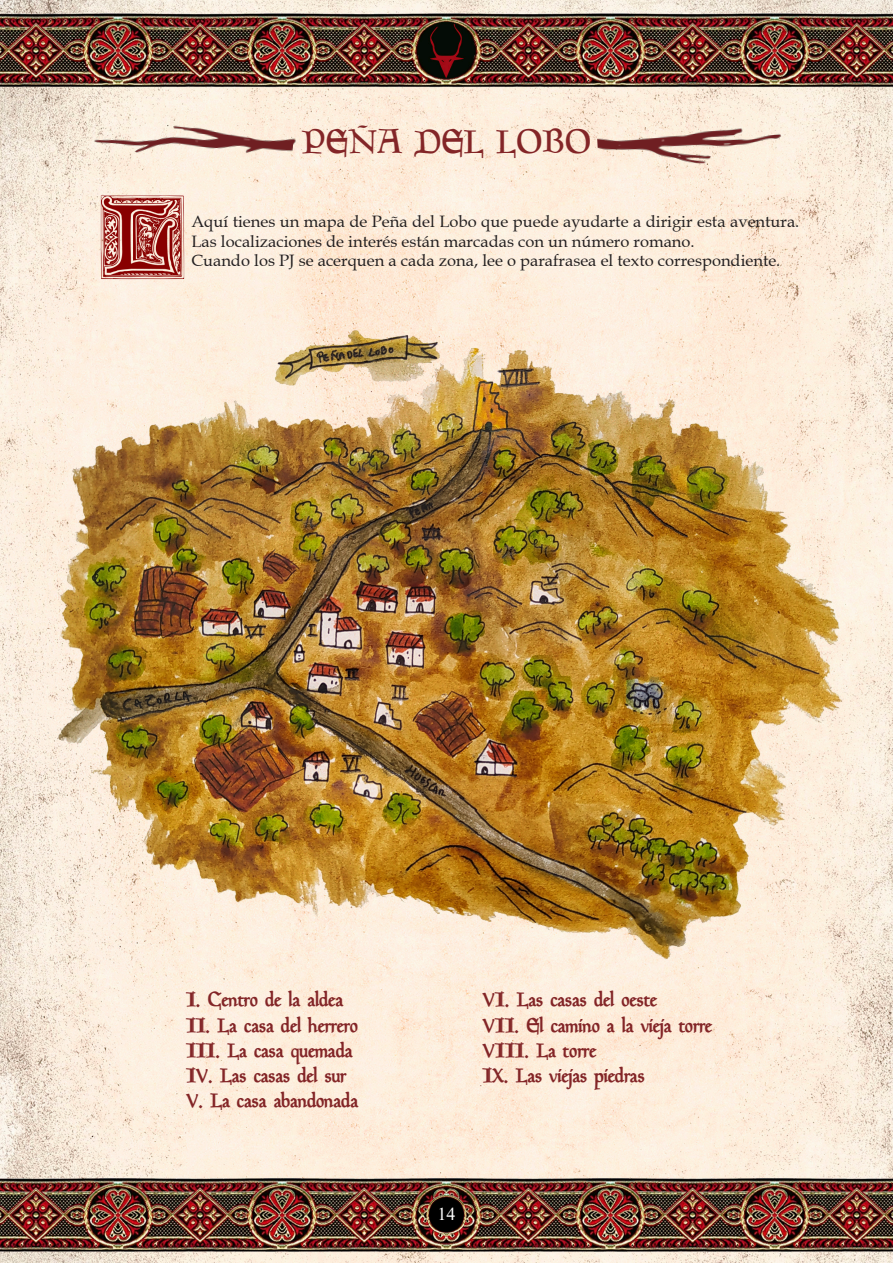
<style>
.page{position:relative;width:893px;height:1263px;background:#fff}
.page>*{position:absolute;margin:0;border:0;box-sizing:border-box;transform-origin:0 0}
.t1{font:36px "Goudy Mediaeval";color:#832527}
.t2{font:600 21px "Goudy Mediaeval";color:#832527}
.t3{font:18px "Times New Roman";color:#fff}
.t4{font:16.5px/19.8px "Book Antiqua";color:#231f20}
</style>
<div class="page">
<img style="left:0;top:0;width:893px;height:1263px">
<img style="left:94px;top:188px;width:97px;height:98px">
<img style="left:80px;top:106px;width:218px;height:65px">
<img style="left:596px;top:109px;width:200px;height:64px">
<img style="left:42px;top:317px;width:809px;height:672px">
<p class="t1" style="left:302px;top:123px;width:291px">PEÑA DEL LOBO</p>
<p class="t4" style="left:191px;top:211px;width:609px">Aquí tienes un mapa de Peña del Lobo que puede ayudarte a dirigir esta aventura.<br>Las localizaciones de interés están marcadas con un número romano.</p>
<p class="t4" style="left:191px;top:251px;width:590px">Cuando los PJ se acerquen a cada zona, lee o parafrasea el texto correspondiente.</p>
<p class="t2" style="left:186px;top:989px;width:159px">I. Centro de la aldea</p>
<p class="t2" style="left:186px;top:1014px;width:173px">II. La casa del herrero</p>
<p class="t2" style="left:186px;top:1039px;width:168px">III. La casa quemada</p>
<p class="t2" style="left:186px;top:1064px;width:162px">IV. Las casas del sur</p>
<p class="t2" style="left:186px;top:1089px;width:174px">V. La casa abandonada</p>
<p class="t2" style="left:483px;top:989px;width:176px">VI. Las casas del oeste</p>
<p class="t2" style="left:483px;top:1014px;width:231px">VII. El camino a la vieja torre</p>
<p class="t2" style="left:483px;top:1039px;width:115px">VIII. La torre</p>
<p class="t2" style="left:483px;top:1064px;width:164px">IX. Las viejas piedras</p>
<p class="t3" style="left:437px;top:1201px;width:19px">14</p>
</div>
